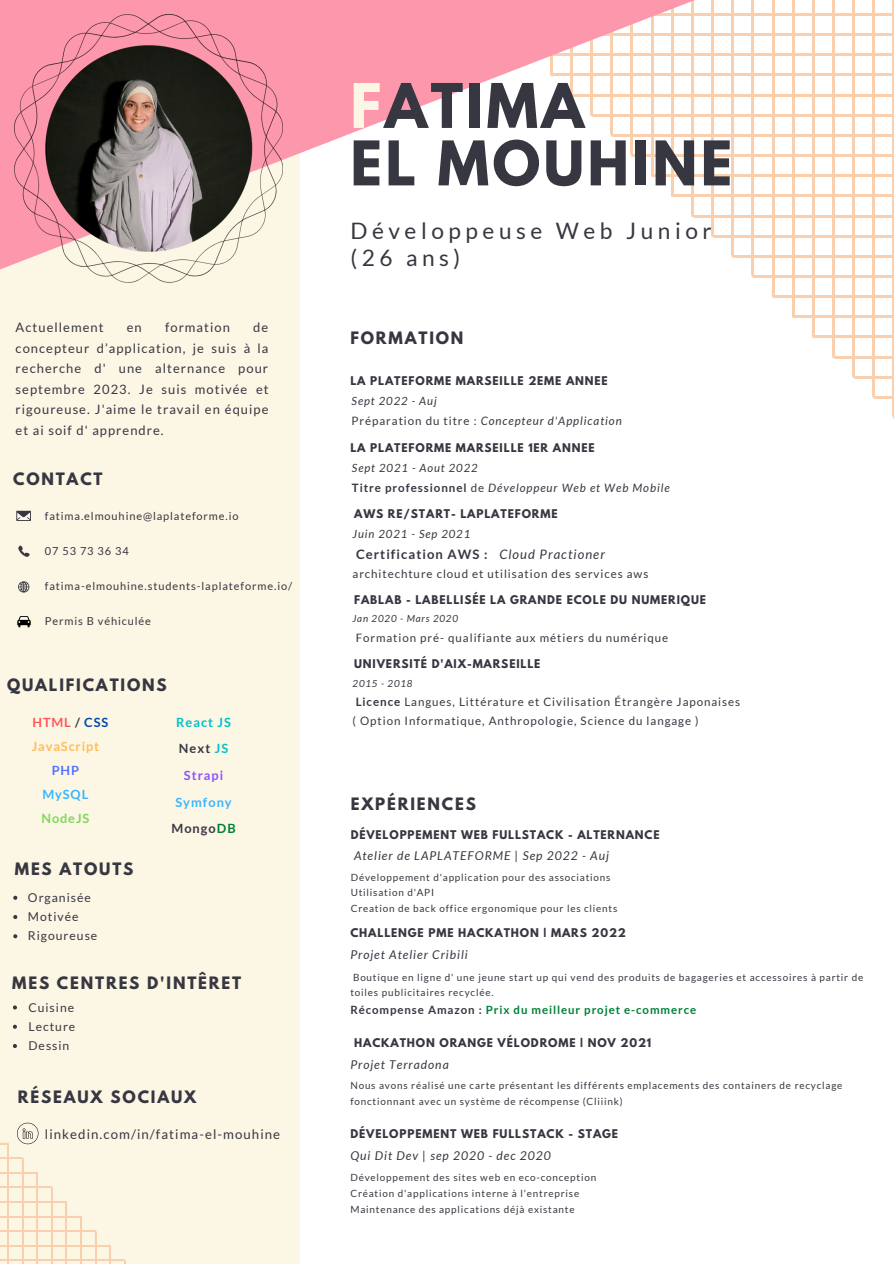
<style>
.page{position:relative;width:894px;height:1264px;background:#fff}
.page>*{position:absolute;margin:0;border:0;box-sizing:border-box;transform-origin:0 0}
.t1{font:700 54.45px/57.4px "League Spartan";letter-spacing:.06em;color:#373741}
.t2{font:22.65px/27px "Lato";letter-spacing:.2em;color:#373741}
.t3{font:700 15.15px "League Spartan";letter-spacing:.12em;color:#373741}
.t4{font:13.2px "Lato";letter-spacing:.08em;color:#373741}
.t5{font:700 13.05px "Lato";letter-spacing:.08em;color:#373741}
.t6{font:12.9px/20.5px "Lato";letter-spacing:.08em;color:#373741;text-align:justify}
.t7{font:700 12.75px/26.5px "Lato";letter-spacing:.08em;color:#38b6ff;text-align:center}
.t8{font:700 12.75px/26.5px "Lato";letter-spacing:.08em;color:#00c2cb;text-align:center}
.t9{font:700 12.75px/24.2px "Lato";letter-spacing:.07em;color:#ffbd59}
.t10{font:700 12.75px "Lato";letter-spacing:.07em;color:#7ed957}
.t11{font:700 12.75px "Lato";color:#5271ff}
.t12{font:italic 12.15px "Lato";letter-spacing:.08em;color:#373741}
.t13{font:12.15px/19.2px "Lato";letter-spacing:.08em;color:#373741}
.t14{font:11.55px/18.3px "Lato";letter-spacing:.08em;color:#373741}
.t15{font:italic 11.55px "Lato";letter-spacing:.08em;color:#373741}
.t16{font:700 11.4px "Lato";letter-spacing:.08em;color:#008037}
.t17{font:italic 11.25px "Lato";letter-spacing:.08em;color:#373741}
.t18{font:11.1px "Lato";letter-spacing:.08em;color:#373741}
.t19{font:700 10.65px "League Spartan";letter-spacing:.08em;color:#373741}
.t20{font:9.9px/15.8px "Lato";letter-spacing:.08em;color:#373741}
.t21{font:italic 9.75px "Lato";letter-spacing:.08em;color:#373741}
.s1{color:#ff5757}
.s2{color:#373741}
.s3{color:#004aad}
.s4{color:#8c52ff}
.s5{color:#008037}
.s6{color:#fcf6e5}
.s7{font-style:normal}
.s8{font-weight:700;font-style:normal}
.s9{font-weight:400;font-style:italic}
.s10{font-weight:700}
</style>
<div class="page">
<div style="left:0;top:143px;width:300px;height:1120px;background:#fcf6e5"></div>
<svg style="left:0;top:1130px;width:126px;height:133px"></svg>
<svg style="left:791px;top:0;width:102px;height:417px"></svg>
<svg style="left:0;top:0;width:794px;height:306px"></svg>
<img style="left:14px;top:14px;width:268px;height:268px">
<svg style="left:17px;top:1122px;width:21px;height:22px"></svg>
<svg style="left:16px;top:511px;width:15px;height:10px"></svg>
<svg style="left:18px;top:545px;width:12px;height:12px"></svg>
<svg style="left:18px;top:581px;width:11px;height:11px"></svg>
<svg style="left:17px;top:616px;width:14px;height:11px"></svg>
<svg style="left:13px;top:895px;width:4px;height:4px"></svg>
<svg style="left:13px;top:915px;width:4px;height:4px"></svg>
<svg style="left:13px;top:934px;width:4px;height:4px"></svg>
<svg style="left:13px;top:1005px;width:4px;height:4px"></svg>
<svg style="left:13px;top:1024px;width:4px;height:4px"></svg>
<svg style="left:13px;top:1044px;width:4px;height:4px"></svg>
<h3 class="t6" style="left:16px;top:317px;width:89px">Actuellement</h3>
<h3 class="t6" style="left:127px;top:317px;width:17px">en</h3>
<h3 class="t6" style="left:165px;top:317px;width:66px">formation</h3>
<h3 class="t6" style="left:16px;top:317px;width:254px;text-indent:237px">de concepteur d’application, je suis à la recherche d' une alternance pour septembre 2023. Je suis motivée et rigoureuse. J'aime le travail en équipe et ai soif d' apprendre.</h3>
<h3 class="t3" style="left:13px;top:471px;width:91px">CONTACT</h3>
<p class="t18" style="left:45px;top:509px;width:195px">fatima.elmouhine@laplateforme.io</p>
<p class="t18" style="left:45px;top:543px;width:85px">07 53 73 36 34</p>
<p class="t18" style="left:45px;top:578px;width:249px">fatima-elmouhine.students-laplateforme.io/</p>
<p class="t18" style="left:45px;top:613px;width:108px">Permis B véhiculée</p>
<h3 class="t3" style="left:7px;top:677px;width:161px">QUALIFICATIONS</h3>
<p class="t9" style="left:32px;top:709px;width:78px"><span class="s1">HTML</span> <span class="s2">/</span> <span class="s3">CSS<br></span>JavaScript</p>
<p class="t11" style="left:52px;top:762px;width:29px">PHP</p>
<p class="t7" style="left:42px;top:781px;width:47px">MySQL</p>
<p class="t10" style="left:41px;top:810px;width:49px">NodeJS</p>
<p class="t8" style="left:176px;top:708px;width:56px">React JS<br><span class="s2">Next</span> JS<br><span class="s4">Strapi</span></p>
<p class="t7" style="left:171px;top:788px;width:66px">Symfony<br><span class="s2">Mongo</span><span class="s5">DB</span></p>
<h3 class="t3" style="left:15px;top:861px;width:120px">MES ATOUTS</h3>
<p class="t13" style="left:28px;top:887px;width:71px">Organisée<br>Motivée<br>Rigoureuse</p>
<h3 class="t3" style="left:12px;top:975px;width:230px">MES CENTRES D'INTÊRET</h3>
<p class="t13" style="left:28px;top:997px;width:48px;text-align:justify">Cuisine Lecture Dessin</p>
<h3 class="t3" style="left:18px;top:1088px;width:180px">RÉSEAUX SOCIAUX</h3>
<h3 class="t4" style="left:45px;top:1126px;width:237px">linkedin.com/in/fatima-el-mouhine</h3>
<h1 class="t1" style="left:350px;top:84px;width:383px"><span class="s6">F</span>ATIMA<br>EL MOUHINE</h1>
<h2 class="t2" style="left:350px;top:217px;width:362px">Développeuse Web Junior (26 ans)</h2>
<h3 class="t3" style="left:350px;top:330px;width:114px">FORMATION</h3>
<p class="t19" style="left:350px;top:375px;width:259px">LA PLATEFORME MARSEILLE 2EME ANNEE</p>
<p class="t17" style="left:351px;top:394px;width:87px">Sept 2022 - Auj</p>
<p class="t15" style="left:351px;top:414px;width:271px"><span class="s7">Préparation du titre :</span> Concepteur d'Application</p>
<p class="t19" style="left:350px;top:442px;width:246px">LA PLATEFORME MARSEILLE 1ER ANNEE</p>
<p class="t17" style="left:352px;top:460px;width:127px">Sept 2021 - Aout 2022</p>
<p class="t15" style="left:352px;top:480px;width:319px"><span class="s8">Titre professionnel</span> <span class="s7">de</span> Développeur Web et Web Mobile</p>
<p class="t19" style="left:354px;top:508px;width:205px">AWS RE/START- LAPLATEFORME</p>
<p class="t17" style="left:352px;top:527px;width:119px">Juin 2021 - Sep 2021</p>
<h3 class="t5" style="left:356px;top:546px;width:250px">Certification AWS : <span class="s9">Cloud Practioner</span></h3>
<p class="t14" style="left:352px;top:564px;width:297px">architechture cloud et utilisation des services aws</p>
<p class="t19" style="left:354px;top:594px;width:353px">FABLAB - LABELLISÉE LA GRANDE ECOLE DU NUMERIQUE</p>
<p class="t21" style="left:352px;top:612px;width:107px">Jan 2020 - Mars 2020</p>
<p class="t14" style="left:355px;top:628px;width:314px">Formation pré- qualifiante aux métiers du numérique</p>
<p class="t19" style="left:354px;top:659px;width:188px">UNIVERSITÉ D'AIX-MARSEILLE</p>
<p class="t21" style="left:352px;top:677px;width:62px">2015 - 2018</p>
<p class="t14" style="left:352px;top:692px;width:389px"><span class="s10">Licence</span> Langues, Littérature et Civilisation Étrangère Japonaises ( Option Informatique, Anthropologie, Science du langage )</p>
<h3 class="t3" style="left:350px;top:796px;width:126px">EXPÉRIENCES</h3>
<p class="t19" style="left:350px;top:829px;width:310px">DÉVELOPPEMENT WEB FULLSTACK - ALTERNANCE</p>
<p class="t12" style="left:354px;top:847px;width:256px">Atelier de LAPLATEFORME | Sep 2022 - Auj</p>
<p class="t20" style="left:350px;top:869px;width:268px;line-height:15.3px">Développement d'application pour des associations<br>Utilisation d'API<br>Creation de back office ergonomique pour les clients</p>
<p class="t19" style="left:350px;top:927px;width:277px">CHALLENGE PME HACKATHON | MARS 2022</p>
<p class="t12" style="left:350px;top:947px;width:119px">Projet Atelier Cribili</p>
<p class="t20" style="left:350px;top:968px;width:514px">Boutique en ligne d' une jeune start up qui vend des produits de bagageries et accessoires à partir de toiles publicitaires recyclée.</p>
<p class="t16" style="left:350px;top:1002px;width:347px"><span class="s2">Récompense Amazon :</span> Prix du meilleur projet e-commerce</p>
<p class="t19" style="left:354px;top:1036px;width:298px">HACKATHON ORANGE VÉLODROME | NOV 2021</p>
<p class="t12" style="left:350px;top:1056px;width:100px">Projet Terradona</p>
<p class="t20" style="left:350px;top:1077px;width:493px;line-height:15.3px">Nous avons réalisé une carte présentant les différents emplacements des containers de recyclage fonctionnant avec un système de récompense (Cliiink)</p>
<p class="t19" style="left:350px;top:1128px;width:269px">DÉVELOPPEMENT WEB FULLSTACK - STAGE</p>
<p class="t12" style="left:350px;top:1147px;width:202px">Qui Dit Dev | sep 2020 - dec 2020</p>
<p class="t20" style="left:350px;top:1169px;width:247px">Développement des sites web en eco-conception<br>Création d'applications interne à l'entreprise<br>Maintenance des applications déjà existante</p>
</div>
